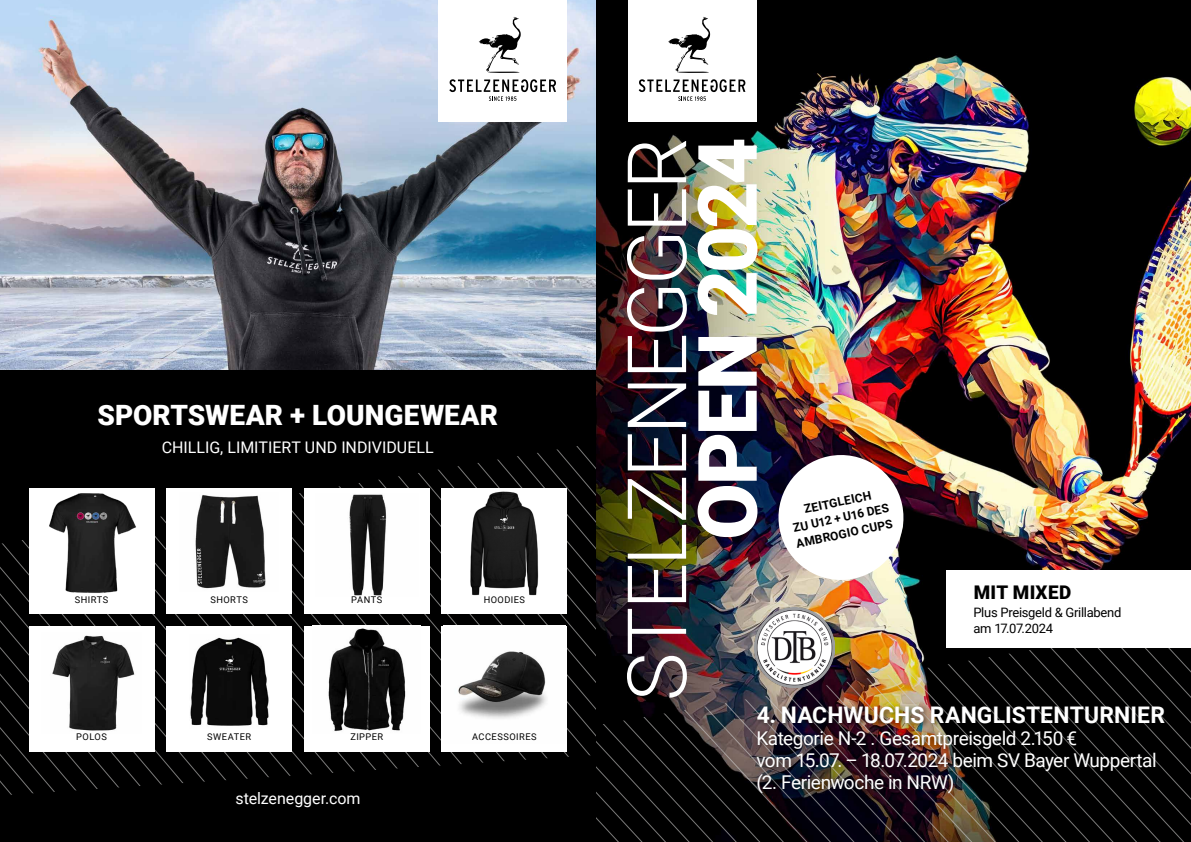
<style>
.page{position:relative;width:1191px;height:842px;background:#fff}
.page>*{position:absolute;margin:0;border:0;box-sizing:border-box;transform-origin:0 0}
.t1{font:300 82px "Roboto";letter-spacing:-.04em;color:#fff}
.t2{font:900 82px "Roboto";letter-spacing:-.04em;color:#fff}
.t3{font:900 28px "Roboto";color:#fff}
.t4{font:700 22.9px "Roboto";letter-spacing:.005em;color:#fff}
.t5{font:19px/22px "Roboto";letter-spacing:-.025em;color:#fff}
.t6{font:900 18.8px "Roboto";letter-spacing:.02em;color:#000}
.t7{font:16px "Roboto";color:#fff}
.t8{font:13px/15.7px "Roboto";letter-spacing:-.025em;color:#000}
.t9{font:700 12px/16px "Roboto";color:#000;text-align:center}
.t10{font:9.3px "Roboto";letter-spacing:.05em;color:#000}
</style>
<div class="page">
<img style="left:595px;top:0;width:596px;height:614px">
<div style="left:627px;top:0;width:129px;height:122px;background:#fff"></div>
<svg style="left:638px;top:79px;width:107px;height:22px"></svg>
<svg style="left:668px;top:17px;width:42px;height:56px"></svg>
<img style="left:595px;top:614px;width:596px;height:228px">
<div style="left:753px;top:703px;width:418px;height:97px;background:#000;opacity:.63"></div>
<img style="left:754px;top:608px;width:80px;height:80px">
<div style="left:946px;top:570px;width:245px;height:78px;background:#fff"></div>
<img style="left:772px;top:449px;width:137px;height:137px">
<div style="left:0;top:355px;width:595px;height:487px;background:#000"></div>
<svg style="left:0;top:446px;width:595px;height:349px"></svg>
<div style="left:29px;top:489px;width:125px;height:125px;background:#fff"></div>
<div style="left:29px;top:626px;width:125px;height:125px;background:#fff"></div>
<div style="left:166px;top:489px;width:126px;height:125px;background:#fff"></div>
<div style="left:166px;top:626px;width:126px;height:125px;background:#fff"></div>
<div style="left:304px;top:626px;width:126px;height:125px;background:#fff"></div>
<img style="left:328px;top:628px;width:78px;height:103px">
<div style="left:441px;top:626px;width:126px;height:125px;background:#fff"></div>
<img style="left:458px;top:651px;width:89px;height:68px">
<img style="left:52px;top:635px;width:83px;height:96px">
<div style="left:304px;top:489px;width:126px;height:125px;background:#fff"></div>
<img style="left:349px;top:494px;width:38px;height:102px">
<div style="left:441px;top:489px;width:126px;height:125px;background:#fff"></div>
<img style="left:470px;top:491px;width:69px;height:105px">
<img style="left:43px;top:485px;width:100px;height:108px">
<img style="left:195px;top:495px;width:71px;height:94px">
<img style="left:190px;top:637px;width:79px;height:89px">
<img style="left:0;top:0;width:595px;height:370px">
<div style="left:438px;top:0;width:129px;height:122px;background:#fff"></div>
<svg style="left:449px;top:79px;width:107px;height:22px"></svg>
<svg style="left:479px;top:17px;width:42px;height:56px"></svg>
<h2 class="t3" style="left:97px;top:395px;width:402px">SPORTSWEAR + LOUNGEWEAR</h2>
<p class="t7" style="left:162px;top:436px;width:273px">CHILLIG, LIMITIERT UND INDIVIDUELL</p>
<p class="t10" style="left:75px;top:593px;width:35px">SHIRTS</p>
<p class="t10" style="left:76px;top:730px;width:32px">POLOS</p>
<p class="t10" style="left:210px;top:593px;width:39px">SHORTS</p>
<p class="t10" style="left:351px;top:593px;width:33px">PANTS</p>
<p class="t10" style="left:484px;top:593px;width:43px">HOODIES</p>
<p class="t10" style="left:207px;top:730px;width:45px">SWEATER</p>
<p class="t10" style="left:350px;top:730px;width:34px">ZIPPER</p>
<p class="t10" style="left:472px;top:730px;width:66px">ACCESSOIRES</p>
<p class="t7" style="left:235px;top:787px;width:127px">stelzenegger.com</p>
<h1 class="t1" style="left:599px;top:701px;width:565px;rotate:-90deg">STELZENEGGER</h1>
<h1 class="t2" style="left:670px;top:540px;width:404px;rotate:-90deg">OPEN 2024</h1>
<p class="t9" style="left:788px;top:504px;width:100px;rotate:-12deg">ZEITGLEICH<br>ZU U12 + U16 DES<br>AMBROGIO CUPS</p>
<p class="t6" style="left:973px;top:579px;width:99px">MIT MIXED</p>
<p class="t8" style="left:973px;top:604px;width:149px">Plus Preisgeld &amp; Grillabend am 17.07.2024</p>
<p class="t4" style="left:757px;top:699px;width:410px">4. NACHWUCHS RANGLISTENTURNIER</p>
<p class="t5" style="left:756px;top:727px;width:401px">Kategorie N-2 . Gesamtpreisgeld 2.150 €<br>vom 15.07. – 18.07.2024 beim SV Bayer Wuppertal (2. Ferienwoche in NRW)</p>
</div>
